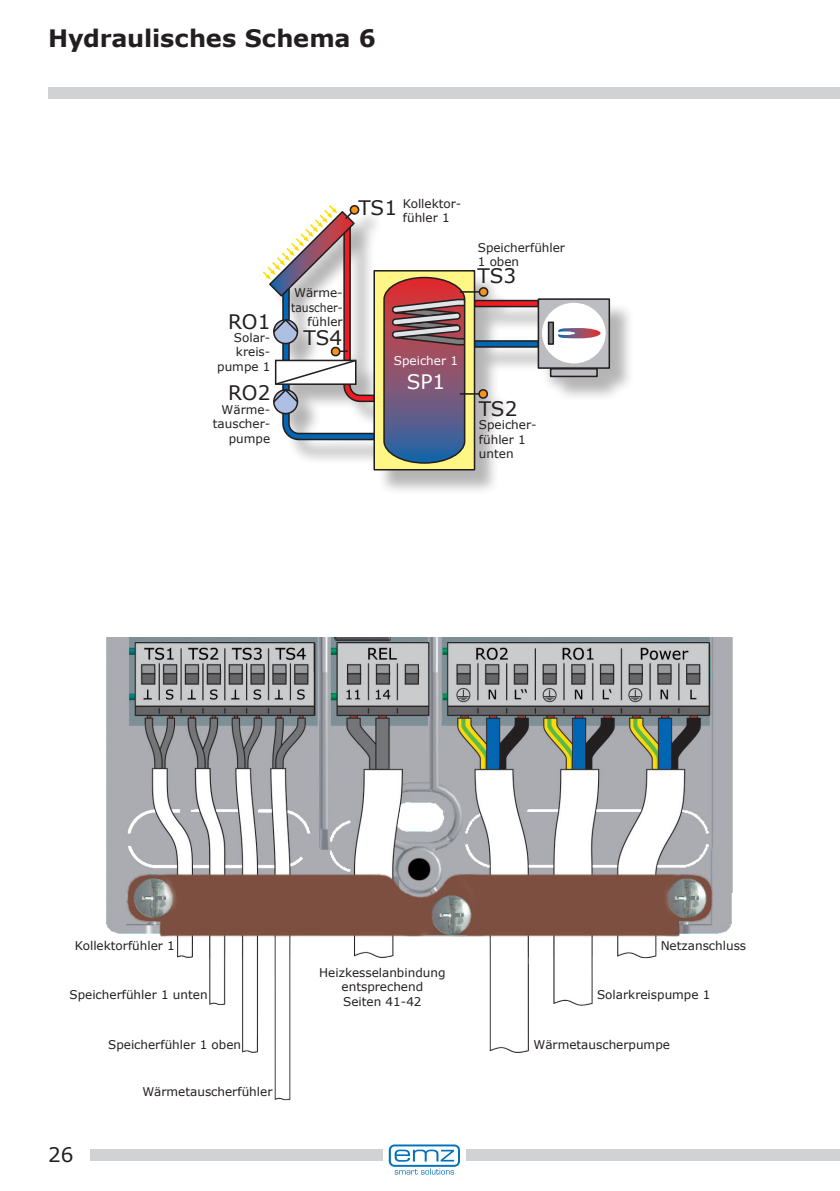
<style>
.page{position:relative;width:840px;height:1191px;background:#fff}
.page>*{position:absolute;margin:0;border:0;box-sizing:border-box;transform-origin:0 0}
.KopfschemataLinks{font:700 24px "Verdana";letter-spacing:-.005em;color:#231f20}
.t1{font:20px "Verdana";color:#231f20}
.t2{font:20px "Verdana";color:#fff}
.t3{font:12px/14.4px "Verdana";color:#231f20}
.t4{font:12px "Verdana";color:#fff}
</style>
<div class="page">
<div style="left:48px;top:87px;width:791px;height:12px;background:#d1d2d4"></div>
<div style="left:466px;top:1149px;width:373px;height:12px;background:#d1d2d4"></div>
<div style="left:90px;top:1149px;width:292px;height:12px;background:#d1d2d4"></div>
<svg style="left:388px;top:1144px;width:71px;height:30px"></svg>
<img style="left:106px;top:637px;width:627px;height:464px">
<div style="left:267px;top:209px;width:367px;height:286px;background:#231f20;opacity:.33"></div>
<div style="left:474px;top:341px;width:64px;height:6px;background:#0166b3"></div>
<div style="left:473px;top:340px;width:66px;height:8px;border:2px solid #231f20"></div>
<div style="left:474px;top:300px;width:64px;height:6px;background:#ee1d23"></div>
<div style="left:473px;top:300px;width:66px;height:7px;border:2px solid #231f20"></div>
<svg style="left:262px;top:205px;width:228px;height:266px"></svg>
<div style="left:538px;top:299px;width:71px;height:69px;background:#bcbdc0"></div>
<div style="left:537px;top:298px;width:72px;height:71px;border:2px solid #231f20"></div>
<div style="left:541px;top:303px;width:64px;height:60px;background:#fff;border-radius:50%"></div>
<div style="left:550px;top:369px;width:46px;height:7px;background:#bcbdc0"></div>
<div style="left:549px;top:368px;width:48px;height:9px;border:2px solid #231f20"></div>
<svg style="left:558px;top:328px;width:42px;height:10px"></svg>
<div style="left:547px;top:321px;width:6px;height:24px;border:2px solid #231f20"></div>
<p class="KopfschemataLinks" style="left:48px;top:22px;width:329px">Hydraulisches Schema 6</p>
<p class="t1" style="left:228px;top:308px;width:44px">RO1</p>
<p class="t3" style="left:217px;top:330px;width:55px;text-align:right">Solar&shy;kreis&shy;pumpe 1</p>
<p class="t1" style="left:228px;top:379px;width:44px">RO2</p>
<p class="t3" style="left:213px;top:402px;width:59px;text-align:right">Wärme&shy;tauscher&shy;pumpe</p>
<p class="t1" style="left:358px;top:194px;width:40px">TS1</p>
<p class="t3" style="left:402px;top:196px;width:60px">Kollektor&shy;fühler 1</p>
<p class="t3" style="left:291px;top:285px;width:53px;text-align:right">Wärme&shy;tauscher&shy;fühler</p>
<p class="t1" style="left:303px;top:324px;width:40px">TS4</p>
<p class="t4" style="left:393px;top:352px;width:66px">Speicher 1</p>
<p class="t2" style="left:406px;top:367px;width:40px">SP1</p>
<p class="t3" style="left:477px;top:240px;width:89px">Speicherfühler<br>1 oben</p>
<p class="t1" style="left:477px;top:262px;width:40px">TS3</p>
<p class="t1" style="left:478px;top:395px;width:40px">TS2</p>
<p class="t3" style="left:478px;top:417px;width:59px">Speicher&shy;fühler 1 unten</p>
<p class="t3" style="left:75px;top:938px;width:101px">Kollektorfühler 1</p>
<p class="t3" style="left:660px;top:938px;width:87px">Netzanschluss</p>
<p class="t3" style="left:319px;top:965px;width:128px">Heizkesselanbindung</p>
<p class="t3" style="left:341px;top:979px;width:83px">entsprechend<br>Seiten 41-42</p>
<p class="t3" style="left:69px;top:987px;width:139px">Speicherfühler 1 unten</p>
<p class="t3" style="left:596px;top:987px;width:115px">Solarkreispumpe 1</p>
<h2 class="t1" style="left:48px;top:1141px;width:27px">26</h2>
<p class="t3" style="left:108px;top:1037px;width:134px">Speicherfühler 1 oben</p>
<p class="t3" style="left:142px;top:1084px;width:131px">Wärmetauscherfühler</p>
<p class="t3" style="left:533px;top:1037px;width:138px">Wärmetauscherpumpe</p>
</div>
